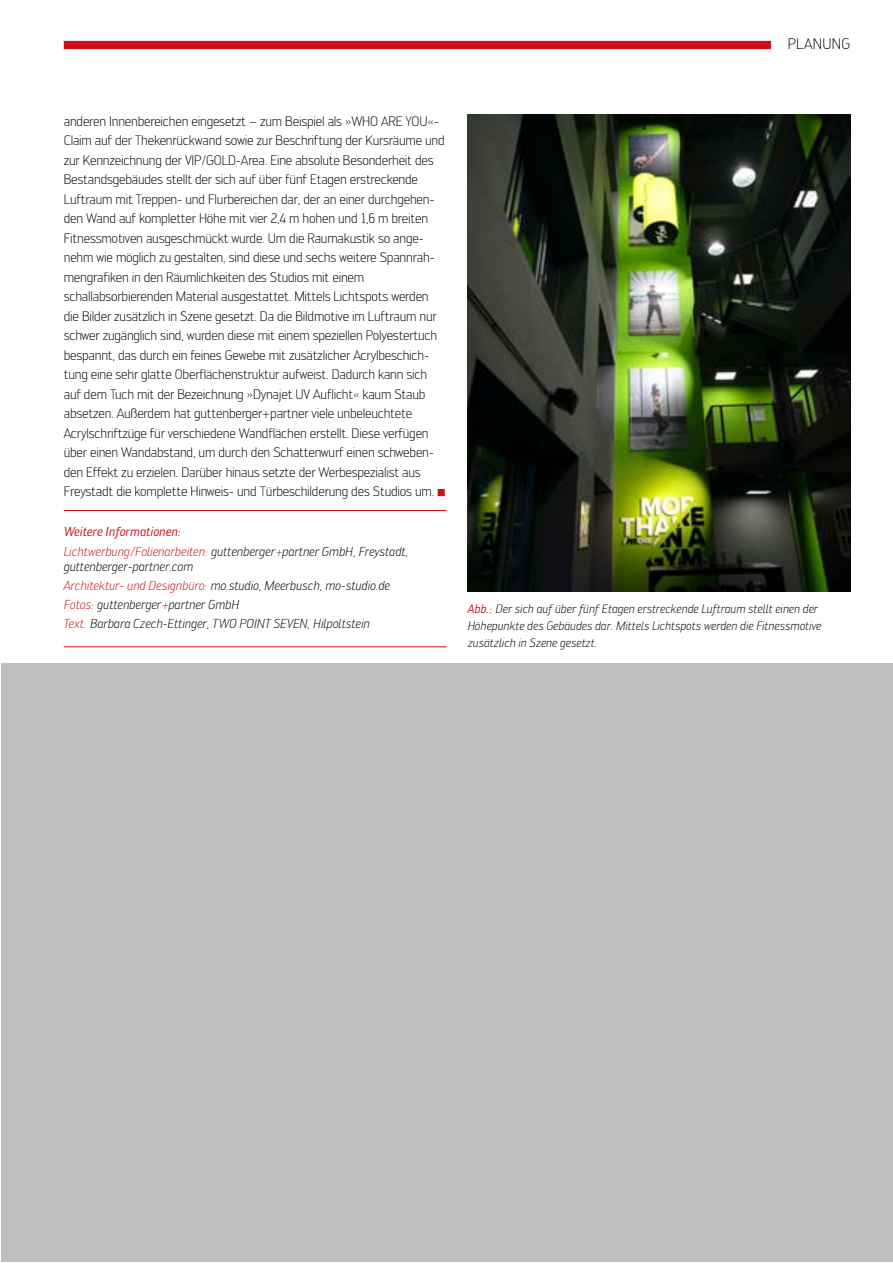
<style>
.page{position:relative;width:893px;height:1263px;background:#fff}
.page>*{position:absolute;margin:0;border:0;box-sizing:border-box;transform-origin:0 0}
.t1{font:300 15px "Engel";color:#000}
.t2{font:300 13.5px/19.5px "Engel";letter-spacing:-.015em;color:#000}
.Hintergrundinfo_Inha{font:italic 300 12.75px/15px "Engel";letter-spacing:-.005em;color:#000}
.Hintergrundinfo_Tite{font:italic 12.75px "Engel";letter-spacing:-.005em;color:#cd1013}
.Bildunterschrift{font:italic 300 12px/16.8px "Engel";color:#000}
.s1{color:#cd1013}
.s2{font-weight:400;color:#cd1013}
</style>
<div class="page">
<div style="left:64px;top:41px;width:786px;height:8px;background:#cd1013"></div>
<div style="left:771px;top:36px;width:96px;height:14px;background:#fff"></div>
<hr style="left:64px;top:510px;width:382px;height:1px;background:#cd1013">
<hr style="left:64px;top:646px;width:382px;height:1px;background:#cd1013">
<img style="left:468px;top:115px;width:382px;height:477px">
<div style="left:1px;top:663px;width:892px;height:599px;background:#bfbfbf"></div>
<p class="t1" style="left:788px;top:35px;width:35px">Planung</p>
<p class="t2" style="left:64px;top:111px;width:383px">anderen Innenbereichen eingesetzt – zum Beispiel als »WHO ARE YOU«- Claim auf der Thekenrückwand sowie zur Beschriftung der Kursräume und zur Kennzeichnung der VIP/GOLD-Area. Eine absolute Besonderheit des Bestandsgebäudes stellt der sich auf über fünf Etagen erstreckende Luftraum mit Treppen- und Flurbereichen dar, der an einer durchgehen&shy;den Wand auf kompletter Höhe mit vier 2,4 m hohen und 1,6 m breiten Fitnessmotiven ausgeschmückt wurde. Um die Raumakustik so ange&shy;nehm wie möglich zu gestalten, sind diese und sechs weitere Spannrah&shy;mengrafiken in den Räumlichkeiten des Studios mit einem schallabsorbierenden Material ausgestattet. Mittels Lichtspots werden die Bilder zusätzlich in Szene gesetzt. Da die Bildmotive im Luftraum nur schwer zugänglich sind, wurden diese mit einem speziellen Polyestertuch bespannt, das durch ein feines Gewebe mit zusätzlicher Acrylbeschich&shy;tung eine sehr glatte Oberflächenstruktur aufweist. Dadurch kann sich auf dem Tuch mit der Bezeichnung »Dynajet UV Auflicht« kaum Staub absetzen. Außerdem hat guttenberger+partner viele unbeleuchtete Acrylschriftzüge für verschiedene Wandflächen erstellt. Diese verfügen über einen Wandabstand, um durch den Schattenwurf einen schweben&shy;den Effekt zu erzielen. Darüber hinaus setzte der Werbespezialist aus Freystadt die komplette Hinweis- und Türbeschilderung des Studios um. <span class="s1">■</span></p>
<p class="Hintergrundinfo_Tite" style="left:64px;top:525px;width:119px">Weitere Informationen:</p>
<p class="Hintergrundinfo_Inha" style="left:64px;top:544px;width:346px"><span class="s1">Lichtwerbung/Folienarbeiten:</span> guttenberger+partner GmbH, Freystadt, guttenberger-partner.com</p>
<p class="Hintergrundinfo_Inha" style="left:64px;top:578px;width:328px"><span class="s1">Architektur- und Designbüro:</span> mo.studio, Meerbusch, mo-studio.de</p>
<p class="Hintergrundinfo_Inha" style="left:64px;top:597px;width:177px"><span class="s1">Fotos:</span> guttenberger+partner GmbH</p>
<p class="Hintergrundinfo_Inha" style="left:64px;top:617px;width:308px"><span class="s1">Text:</span> Barbara Czech-Ettinger, TWO POINT SEVEN, Hilpoltstein</p>
<p class="Bildunterschrift" style="left:468px;top:601px;width:355px"><span class="s2">Abb.:</span> Der sich auf über fünf Etagen erstreckende Luftraum stellt einen der<br>Höhepunkte des Gebäudes dar. Mittels Lichtspots werden die Fitnessmotive zusätzlich in Szene gesetzt.</p>
</div>
